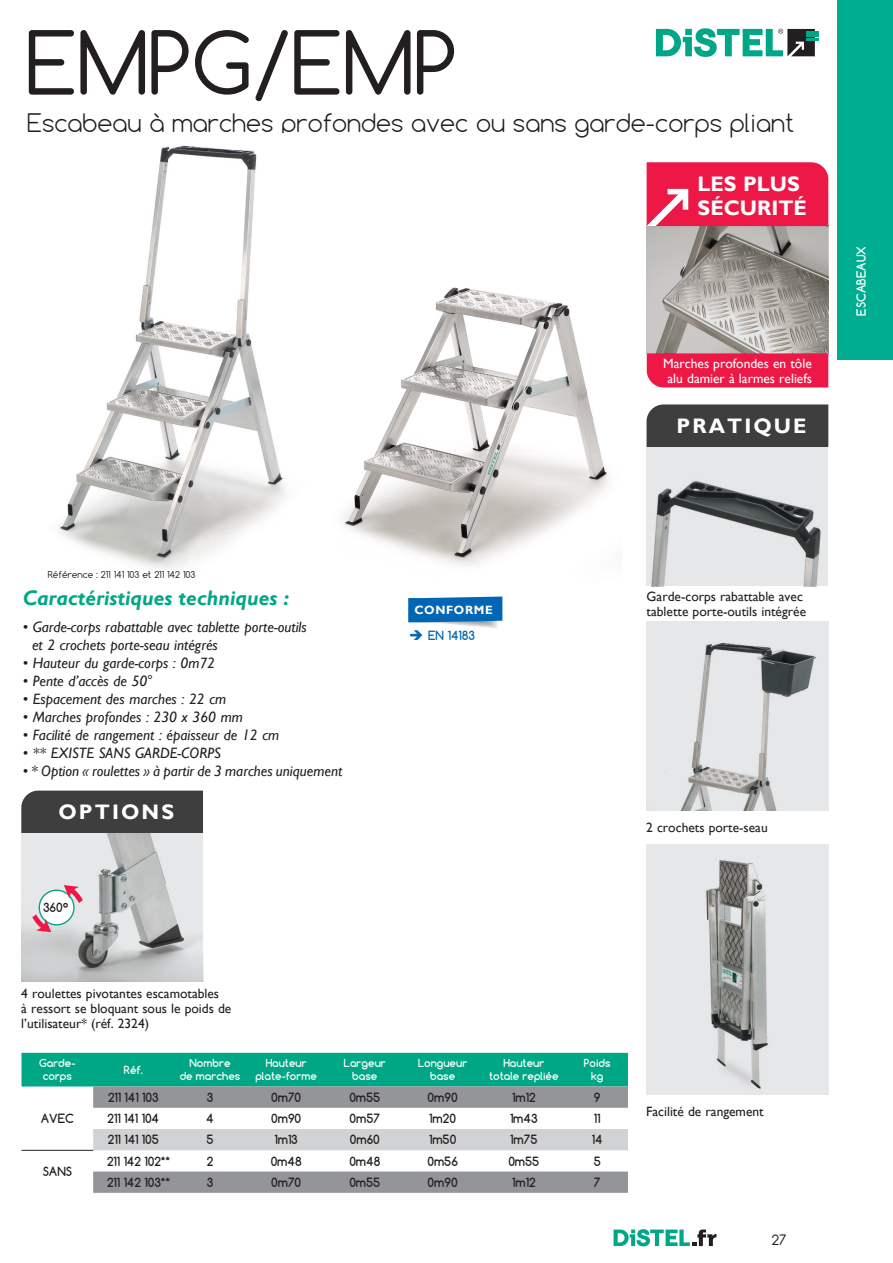
<style>
.page{position:relative;width:893px;height:1263px;background:#fff}
.page>*{position:absolute;margin:0;border:0;box-sizing:border-box;transform-origin:0 0}
.t1{font:82.65px "Comfortaa";color:#231f20}
.t2{font:300 24px "Comfortaa";color:#231f20}
.t3{font:italic 700 21px "Gill Sans";color:#00a786}
.t4{font:700 21px "Gill Sans";letter-spacing:.1em;color:#fff}
.t5{font:700 21px/24px "Gill Sans";color:#fff}
.t6{font:italic 15px/18px "Gill Sans";color:#231f20}
.t7{font:13.5px/15px "Gill Sans";color:#231f20}
.t8{font:13.5px/15px "Gill Sans";color:#fff;text-align:center}
.t9{font:13.5px "Comfortaa";color:#231f20}
.t10{font:700 12px "Comfortaa";color:#231f20}
.t11{font:700 12px "Comfortaa";color:#fff}
.t12{font:700 12px "Gill Sans";letter-spacing:.05em;color:#fff}
.t13{font:700 12px "Comfortaa";color:#0166b3}
.t14{font:700 10.5px/12.6px "Comfortaa";color:#fff;text-align:center}
.t15{font:9px "Comfortaa";color:#231f20}
</style>
<div class="page">
<div style="left:838px;top:0;width:55px;height:360px;background:#00ad90"></div>
<svg style="left:614px;top:1229px;width:102px;height:17px"></svg>
<svg style="left:656px;top:28px;width:162px;height:29px"></svg>
<img style="left:344px;top:287px;width:264px;height:279px">
<div style="left:21px;top:1053px;width:607px;height:33px;background:#00a786"></div>
<svg style="left:93px;top:1086px;width:535px;height:107px"></svg>
<div style="left:93px;top:1129px;width:535px;height:21px;background:#d1d2d4"></div>
<hr style="left:21px;top:1150px;width:72px;height:1px;background:#231f20">
<svg style="left:408px;top:596px;width:94px;height:32px;background:#3a86c0"></svg>
<div style="left:21px;top:791px;width:182px;height:42px;background:#3e3e3f"></div>
<svg style="left:21px;top:833px;width:182px;height:149px;background:#c9cbcc"></svg>
<div style="left:39px;top:890px;width:35px;height:35px;background:#fff;border-radius:50%"></div>
<div style="left:39px;top:889px;width:36px;height:36px;border:1px solid #00a786;border-radius:50%"></div>
<svg style="left:32px;top:914px;width:19px;height:18px"></svg>
<svg style="left:64px;top:885px;width:19px;height:18px"></svg>
<img style="left:59px;top:145px;width:227px;height:424px">
<div style="left:647px;top:354px;width:181px;height:33px;background:#ed1845"></div>
<svg style="left:646px;top:162px;width:182px;height:64px;background:#ed244f"></svg>
<svg style="left:646px;top:226px;width:182px;height:128px;background:#a9a5a0"></svg>
<div style="left:646px;top:404px;width:182px;height:43px;background:#3e3e3f"></div>
<svg style="left:646px;top:447px;width:182px;height:139px;background:#c3c4c6"></svg>
<svg style="left:646px;top:621px;width:182px;height:189px;background:#d3d4d6"></svg>
<svg style="left:646px;top:844px;width:182px;height:250px;background:#d3d4d5"></svg>
<h1 class="t1" style="left:26px;top:11px;width:433px">EMPG/EMP</h1>
<h2 class="t2" style="left:27px;top:108px;width:769px">Escabeau à marches profondes avec ou sans garde-corps pliant</h2>
<h3 class="t5" style="left:698px;top:172px;width:111px">LES PLUS<br>SÉCURITÉ</h3>
<p class="t8" style="left:663px;top:356px;width:150px">Marches profondes en tôle alu damier à larmes reliefs</p>
<h3 class="t4" style="left:676px;top:413px;width:132px">PRATIQUE</h3>
<p class="t11" style="left:854px;top:316px;width:71px;rotate:-90deg">ESCABEAUX</p>
<p class="t15" style="left:48px;top:569px;width:149px">Référence : 211 141 103 et 211 142 103</p>
<h3 class="t3" style="left:23px;top:586px;width:268px">Caractéristiques techniques :</h3>
<p class="t6" style="left:32px;top:618px;width:276px;text-indent:-9px">• Garde-corps rabattable avec tablette porte-outils et 2 crochets porte-seau intégrés</p>
<p class="t6" style="left:23px;top:654px;width:194px">• Hauteur du garde-corps : 0m72</p>
<p class="t6" style="left:23px;top:672px;width:132px">• Pente d’accès de 50°</p>
<p class="t6" style="left:23px;top:690px;width:205px">• Espacement des marches : 22 cm</p>
<p class="t6" style="left:23px;top:708px;width:222px">• Marches profondes : 230 x 360 mm</p>
<p class="t6" style="left:23px;top:726px;width:258px">• Facilité de rangement : épaisseur de 12 cm</p>
<p class="t6" style="left:23px;top:744px;width:200px">• ** EXISTE SANS GARDE-CORPS</p>
<p class="t6" style="left:23px;top:762px;width:321px">• * Option « roulettes » à partir de 3 marches uniquement</p>
<h3 class="t4" style="left:59px;top:799px;width:117px">OPTIONS</h3>
<p class="t10" style="left:43px;top:900px;width:27px">360°</p>
<p class="t7" style="left:21px;top:986px;width:212px">4 roulettes pivotantes escamotables<br>à ressort se bloquant sous le poids de l’utilisateur* (réf. 2324)</p>
<p class="t12" style="left:414px;top:602px;width:80px">CONFORME</p>
<p class="t13" style="left:409px;top:628px;width:67px">➔ EN 14183</p>
<p class="t14" style="left:39px;top:1057px;width:38px">Garde&shy;corps</p>
<p class="t14" style="left:124px;top:1063px;width:20px">Réf.</p>
<p class="t14" style="left:180px;top:1057px;width:62px">Nombre<br>de marches</p>
<p class="t14" style="left:255px;top:1057px;width:63px">Hauteur plate-forme</p>
<p class="t14" style="left:344px;top:1057px;width:43px">Largeur base</p>
<p class="t14" style="left:418px;top:1057px;width:51px">Longueur base</p>
<p class="t14" style="left:489px;top:1057px;width:71px">Hauteur totale repliée</p>
<p class="t14" style="left:584px;top:1057px;width:28px">Poids kg</p>
<p class="t10" style="left:41px;top:1111px;width:35px">AVEC</p>
<p class="t10" style="left:108px;top:1090px;width:52px">211 141 103</p>
<p class="t10" style="left:207px;top:1090px;width:8px">3</p>
<p class="t10" style="left:271px;top:1090px;width:32px">0m70</p>
<p class="t10" style="left:349px;top:1090px;width:32px">0m55</p>
<p class="t10" style="left:428px;top:1090px;width:31px">0m90</p>
<p class="t10" style="left:512px;top:1090px;width:25px">1m12</p>
<p class="t10" style="left:594px;top:1090px;width:8px">9</p>
<p class="t10" style="left:108px;top:1111px;width:53px">211 141 104</p>
<p class="t10" style="left:206px;top:1111px;width:9px">4</p>
<p class="t10" style="left:271px;top:1111px;width:32px">0m90</p>
<p class="t10" style="left:350px;top:1111px;width:32px">0m57</p>
<p class="t10" style="left:429px;top:1111px;width:28px">1m20</p>
<p class="t10" style="left:510px;top:1111px;width:29px">1m43</p>
<p class="t10" style="left:594px;top:1111px;width:8px">11</p>
<p class="t10" style="left:108px;top:1132px;width:53px">211 141 105</p>
<p class="t10" style="left:207px;top:1132px;width:9px">5</p>
<p class="t10" style="left:274px;top:1132px;width:25px">1m13</p>
<p class="t10" style="left:350px;top:1132px;width:32px">0m60</p>
<p class="t10" style="left:429px;top:1132px;width:29px">1m50</p>
<p class="t10" style="left:510px;top:1132px;width:29px">1m75</p>
<p class="t10" style="left:592px;top:1132px;width:12px">14</p>
<p class="t10" style="left:43px;top:1164px;width:31px">SANS</p>
<p class="t10" style="left:107px;top:1153px;width:65px">211 142 102**</p>
<p class="t10" style="left:207px;top:1153px;width:8px">2</p>
<p class="t10" style="left:271px;top:1153px;width:32px">0m48</p>
<p class="t10" style="left:349px;top:1153px;width:32px">0m48</p>
<p class="t10" style="left:427px;top:1153px;width:32px">0m56</p>
<p class="t10" style="left:508px;top:1153px;width:32px">0m55</p>
<p class="t10" style="left:594px;top:1153px;width:9px">5</p>
<p class="t10" style="left:107px;top:1175px;width:65px">211 142 103**</p>
<p class="t10" style="left:207px;top:1175px;width:8px">3</p>
<p class="t10" style="left:271px;top:1175px;width:31px">0m70</p>
<p class="t10" style="left:349px;top:1175px;width:32px">0m55</p>
<p class="t10" style="left:428px;top:1175px;width:31px">0m90</p>
<p class="t10" style="left:512px;top:1175px;width:25px">1m12</p>
<p class="t10" style="left:594px;top:1175px;width:8px">7</p>
<p class="t7" style="left:647px;top:589px;width:161px">Garde-corps rabattable avec tablette porte-outils intégrée</p>
<p class="t7" style="left:646px;top:820px;width:123px">2 crochets porte-seau</p>
<p class="t7" style="left:646px;top:1104px;width:119px">Facilité de rangement</p>
<p class="t9" style="left:772px;top:1232px;width:16px">27</p>
</div>
